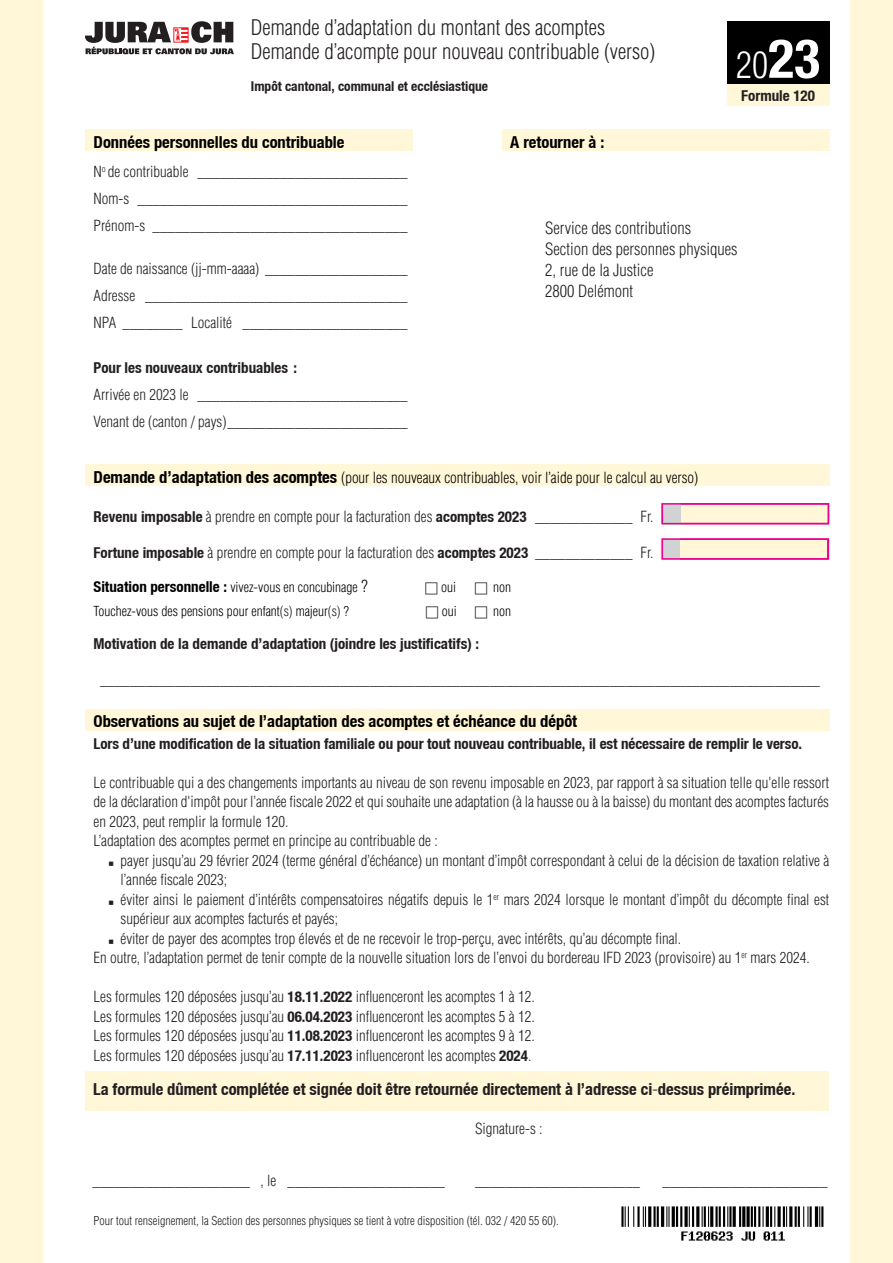
<style>
.page{position:relative;width:893px;height:1263px;background:#fff}
.page>*{position:absolute;margin:0;border:0;box-sizing:border-box;transform-origin:0 0}
.t1{font:300 condensed 36px "Helvetica LT Std";color:#fff}
.t2{font:300 condensed 21px "Helvetica LT Std";color:#231f20}
.t3{font:16.5px "Helvetica Neue Bold Cond";color:#000}
.t4{font:16.5px "Helvetica Neue Bold Cond";color:#231f20}
.t5{font:300 condensed 16.5px/21px "Helvetica LT Std";color:#231f20}
.t6{font:300 condensed 16.5px "Helvetica LT Std";color:#000}
.t7{font:300 condensed 15px/19.5px "Helvetica LT Std";color:#231f20}
.t8{font:15px "Helvetica Neue Bold Cond";letter-spacing:-.005em;color:#231f20}
.t9{font:300 condensed 15px "Helvetica LT Std";color:#000}
.t10{font:15px "Helvetica Neue Bold Cond";color:#000}
.t11{font:300 condensed 13.5px "Helvetica LT Std";color:#000}
.t12{font:13.5px "Helvetica Neue Bold Cond";color:#231f20}
.t13{font:300 condensed 12px "Helvetica LT Std";color:#231f20}
.s1{font-family:"Helvetica Neue Bold Cond";font-weight:400;font-stretch:normal;font-size:54px}
.s2{font-family:"Helvetica Neue Bold Cond";font-weight:400;font-stretch:normal}
.s3{font-family:"Helvetica Neue Bold Cond";font-weight:400;font-stretch:normal;font-size:16.5px}
.s4{color:#231f20}
.s5{font-family:"Helvetica LT Std";font-weight:300;font-stretch:condensed}
</style>
<div class="page">
<div style="left:85px;top:1071px;width:744px;height:40px;background:#fff7d7"></div>
<div style="left:727px;top:21px;width:102px;height:64px;background:#000"></div>
<div style="left:0;top:0;width:43px;height:1263px;background:#fff7d7"></div>
<svg style="left:85px;top:21px;width:149px;height:33px"></svg>
<div style="left:850px;top:0;width:43px;height:1263px;background:#fff7d7"></div>
<div style="left:85px;top:129px;width:327px;height:21px;background:#fff7d7"></div>
<div style="left:727px;top:85px;width:102px;height:21px;background:#fff7d7"></div>
<div style="left:85px;top:464px;width:744px;height:21px;background:#fff7d7"></div>
<div style="left:85px;top:709px;width:744px;height:21px;background:#fff7d7"></div>
<div style="left:661px;top:503px;width:168px;height:21px;background:#fff7d7"></div>
<div style="left:662px;top:503px;width:19px;height:21px;background:#d1d2d4"></div>
<div style="left:661px;top:503px;width:168px;height:21px;border:2px solid #ed028c"></div>
<div style="left:661px;top:538px;width:168px;height:22px;background:#fff7d7"></div>
<div style="left:662px;top:538px;width:18px;height:22px;background:#d1d2d4"></div>
<div style="left:661px;top:538px;width:168px;height:22px;border:2px solid #ed028c"></div>
<div style="left:502px;top:129px;width:327px;height:21px;background:#fff7d7"></div>
<img style="left:621px;top:1206px;width:203px;height:35px">
<p class="t2" style="left:251px;top:15px;width:356px">Demande d’adaptation du montant des acomptes</p>
<p class="t2" style="left:251px;top:39px;width:406px">Demande d’acompte pour nouveau contribuable (verso)</p>
<p class="t12" style="left:251px;top:78px;width:239px">Impôt cantonal, communal et ecclésiastique</p>
<p class="t1" style="left:736px;top:42px;width:85px">20<span class="s1">23</span></p>
<p class="t8" style="left:741px;top:86px;width:75px">Formule 120</p>
<p class="t3" style="left:94px;top:132px;width:252px">Données personnelles du contribuable</p>
<p class="t7" style="left:94px;top:162px;width:315px">N<sup>o</sup> de contribuable ____________________________</p>
<p class="t7" style="left:94px;top:189px;width:315px">Nom-s ____________________________________</p>
<p class="t7" style="left:94px;top:216px;width:315px">Prénom-s __________________________________</p>
<p class="t7" style="left:94px;top:255px;width:315px;line-height:27px;text-align:justify">Date de naissance (jj-mm-aaaa) ___________________ Adresse ___________________________________ NPA ________</p>
<p class="t7" style="left:191px;top:312px;width:218px">Localité ______________________</p>
<p class="t7" style="left:94px;top:354px;width:315px;line-height:27px"><span class="s2">Pour les nouveaux contribuables :<br></span>Arrivée en 2023 le ____________________________<br>Venant de (canton / pays)________________________</p>
<p class="t3" style="left:510px;top:132px;width:96px">A retourner à :</p>
<p class="t5" style="left:545px;top:217px;width:194px">Service des contributions<br>Section des personnes physiques<br>2, rue de la Justice<br>2800 Delémont</p>
<p class="t9" style="left:94px;top:468px;width:606px"><span class="s3">Demande d’adaptation des acomptes</span> (pour les nouveaux contribuables, voir l’aide pour le calcul au verso)</p>
<p class="t7" style="left:94px;top:507px;width:434px"><span class="s2">Revenu imposable</span> à prendre en compte pour la facturation des <span class="s2">acomptes 2023</span></p>
<p class="t7" style="left:535px;top:507px;width:120px">_____________ Fr.</p>
<p class="t7" style="left:94px;top:543px;width:436px"><span class="s2">Fortune imposable</span> à prendre en compte pour la facturation des <span class="s2">acomptes 2023</span></p>
<p class="t7" style="left:535px;top:543px;width:120px">_____________ Fr.</p>
<p class="t10" style="left:94px;top:578px;width:135px">Situation personnelle :</p>
<p class="t11" style="left:230px;top:579px;width:129px">vivez-vous en concubinage</p>
<p class="t6" style="left:361px;top:576px;width:8px">?</p>
<p class="t11" style="left:441px;top:579px;width:16px">oui</p>
<p class="t11" style="left:493px;top:579px;width:19px">non</p>
<p class="t11" style="left:94px;top:603px;width:257px">Touchez-vous des pensions pour enfant<span class="s4">(s)</span> majeur<span class="s4">(s)</span> ?</p>
<p class="t11" style="left:442px;top:603px;width:16px">oui</p>
<p class="t11" style="left:493px;top:603px;width:19px">non</p>
<p class="t8" style="left:94px;top:634px;width:387px">Motivation de la demande d’adaptation (joindre les justificatifs) :</p>
<p class="t7" style="left:100px;top:669px;width:721px">________________________________________________________________________________________________</p>
<p class="t3" style="left:94px;top:712px;width:485px">Observations au sujet de l’adaptation des acomptes et échéance du dépôt</p>
<p class="t8" style="left:94px;top:734px;width:710px">Lors d’une modification de la situation familiale ou pour tout nouveau contribuable, il est nécessaire de remplir le verso.</p>
<p class="t7" style="left:94px;top:773px;width:737px">Le contribuable qui a des changements importants au niveau de son revenu imposable en 2023, par rapport à sa situation telle qu'elle ressort de la déclaration d'impôt pour l’année fiscale 2022 et qui souhaite une adaptation (à la hausse ou à la baisse) du montant des acomptes facturés</p>
<p class="t7" style="left:94px;top:812px;width:346px">en 2023, peut remplir la formule 120.<br>L’adaptation des acomptes permet en principe au contribuable de :</p>
<p class="t7" style="left:121px;top:851px;width:710px">payer jusqu’au 29 février 2024 (terme général d’échéance) un montant d’impôt correspondant à celui de la décision de taxation relative à l’année fiscale 2023;</p>
<p class="t7" style="left:121px;top:890px;width:710px">éviter ainsi le paiement d’intérêts compensatoires négatifs depuis le 1<sup>er</sup> mars 2024 lorsque le montant d’impôt du décompte final est supérieur aux acomptes facturés et payés;</p>
<p class="t7" style="left:94px;top:929px;width:718px;text-indent:27px">éviter de payer des acomptes trop élevés et de ne recevoir le trop-perçu, avec intérêts, qu’au décompte final.<br>En outre, l’adaptation permet de tenir compte de la nouvelle situation lors de l’envoi du bordereau IFD 2023 (provisoire) au 1<sup>er</sup> mars 2024.</p>
<p class="t7" style="left:94px;top:987px;width:443px">Les formules 120 déposées jusqu’au <span class="s2">18.11.2022</span> influenceront les acomptes 1 à 12.<br>Les formules 120 déposées jusqu’au <span class="s2">06.04.2023</span> influenceront les acomptes 5 à 12.</p>
<p class="t7" style="left:94px;top:1026px;width:443px">Les formules 120 déposées jusqu’au <span class="s2">11.08.2023</span> influenceront les acomptes 9 à 12.</p>
<p class="t7" style="left:94px;top:1046px;width:439px">Les formules 120 déposées jusqu’au <span class="s2">17.11.2023</span> influenceront les acomptes <span class="s2">2024</span>.</p>
<p class="t4" style="left:93px;top:1079px;width:704px">La formule dûment complétée et signée doit être retournée directement à l’adresse ci<span class="s5">-</span>dessus préimprimée.</p>
<p class="t7" style="left:475px;top:1119px;width:69px">Signature-s :</p>
<p class="t7" style="left:93px;top:1170px;width:159px">_____________________</p>
<p class="t7" style="left:261px;top:1170px;width:17px">, le</p>
<p class="t7" style="left:288px;top:1170px;width:159px">_____________________</p>
<p class="t7" style="left:475px;top:1170px;width:166px">______________________</p>
<p class="t7" style="left:663px;top:1170px;width:166px">______________________</p>
<p class="t13" style="left:94px;top:1213px;width:467px">Pour tout renseignement, la Section des personnes physiques se tient à votre disposition (tél. 032 / 420 55 60).</p>
</div>
